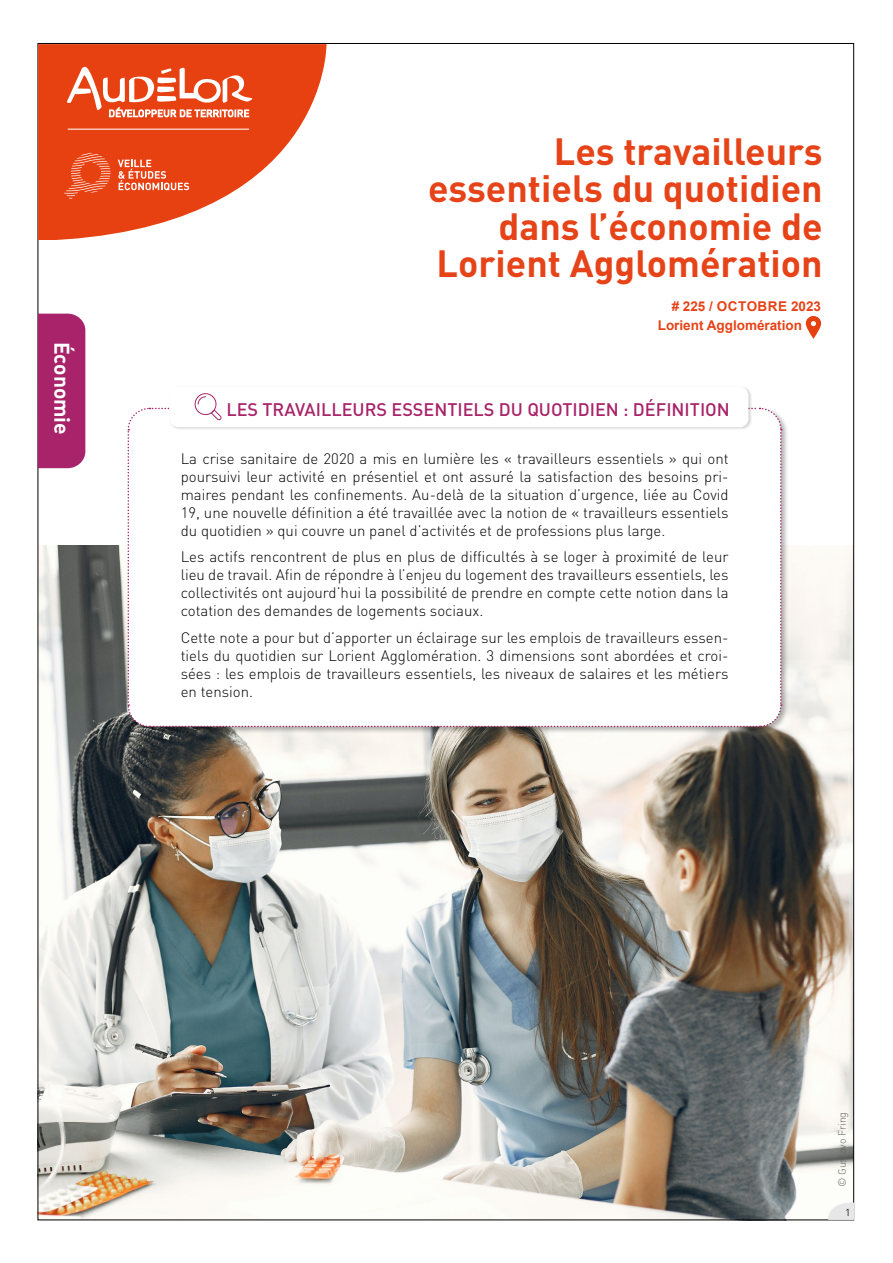
<style>
.page{position:relative;width:893px;height:1263px;background:#fff}
.page>*{position:absolute;margin:0;border:0;box-sizing:border-box;transform-origin:0 0}
.t1{font:700 37.5px/37.5px "DIN Pro";color:#e64318;text-align:right}
.t2{font:21px "DIN Bold Alternate";color:#fff}
.TxtCourant{font:500 18px "DIN Pro";color:#a82369}
.TxtCourant-2{font:300 15px/18px "DIN Pro";color:#000;text-align:justify}
.t3{font:700 13.5px/19.5px "Arial";color:#e64318}
.t4{font:12px "DIN Light Alternate";color:#000}
.Note{font:10.5px "DIN Light Alternate";color:#646363}
</style>
<div class="page">
<img style="left:40px;top:546px;width:812px;height:672px">
<div style="left:38px;top:314px;width:47px;height:154px;background:#a82369"></div>
<svg style="left:38px;top:44px;width:289px;height:195px;fill:#e74011"></svg>
<svg style="left:67px;top:67px;width:186px;height:50px"></svg>
<hr style="left:68px;top:129px;width:181px;height:1px;background:#fff">
<svg style="left:118px;top:160px;width:71px;height:30px;background:#ec6f4c"></svg>
<svg style="left:64px;top:153px;width:47px;height:46px;background:#e95830"></svg>
<svg style="left:806px;top:316px;width:15px;height:23px"></svg>
<svg style="left:826px;top:1202px;width:28px;height:18px"></svg>
<div style="left:126px;top:407px;width:663px;height:327px;background:#000;opacity:.3"></div>
<div style="left:169px;top:386px;width:583px;height:45px;background:#000;opacity:.15"></div>
<div style="left:170px;top:387px;width:578px;height:40px;background:#fff;border-radius:9px"></div>
<svg style="left:127px;top:393px;width:655px;height:335px"></svg>
<h2 class="t2" style="left:76px;top:342px;width:94px;rotate:90deg">Économie</h2>
<p class="t1" style="left:428px;top:131px;width:396px">Les travailleurs essentiels du quotidien dans l’économie de<br>Lorient Agglomération</p>
<p class="t3" style="left:658px;top:297px;width:165px;text-indent:14px"># 225 / OCTOBRE 2023<br>Lorient Agglomération</p>
<p class="TxtCourant" style="left:226px;top:398px;width:505px">LES TRAVAILLEURS ESSENTIELS DU QUOTIDIEN : DÉFINITION</p>
<p class="TxtCourant-2" style="left:181px;top:449px;width:549px">La crise sanitaire de 2020 a mis en lumière les « travailleurs essentiels » qui ont poursuivi leur activité en présentiel et ont assuré la satisfaction des besoins pri&shy;maires pendant les confinements. Au-delà de la situation d’urgence, liée au Covid 19, une nouvelle définition a été travaillée avec la notion de « travailleurs essentiels du quotidien » qui couvre un panel d’activités et de professions plus large.</p>
<p class="TxtCourant-2" style="left:181px;top:547px;width:549px">Les actifs rencontrent de plus en plus de difficultés à se loger à proximité de leur lieu de travail. Afin de répondre à l’enjeu du logement des travailleurs essentiels, les collectivités ont aujourd’hui la possibilité de prendre en compte cette notion dans la cotation des demandes de logements sociaux.</p>
<p class="TxtCourant-2" style="left:181px;top:628px;width:549px">Cette note a pour but d’apporter un éclairage sur les emplois de travailleurs essen&shy;tiels du quotidien sur Lorient Agglomération. 3 dimensions sont abordées et croi&shy;sées : les emplois de travailleurs essentiels, les niveaux de salaires et les métiers en tension.</p>
<p class="Note" style="left:836px;top:1187px;width:77px;rotate:-90deg">© Gustavo Fring</p>
<p class="t4" style="left:846px;top:1204px;width:6px">1</p>
</div>
